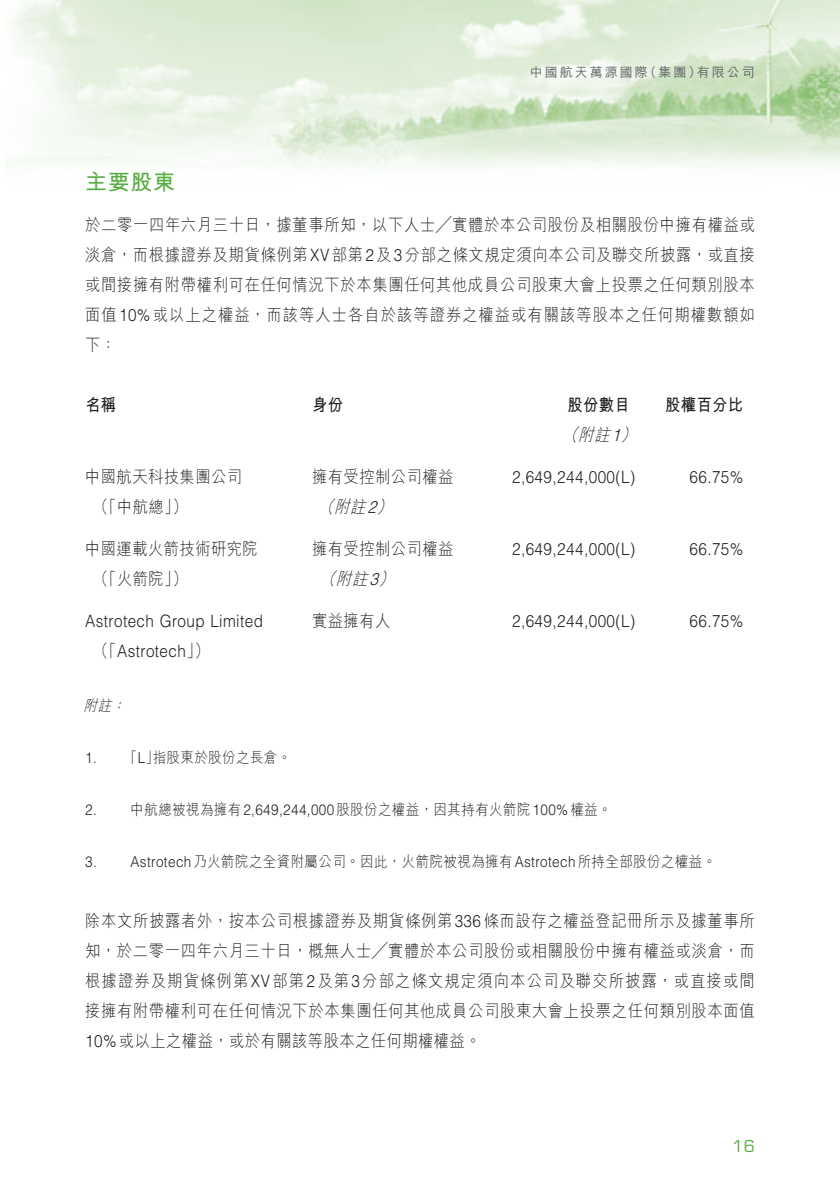
<style>
.page{position:relative;width:840px;height:1191px;background:#fff}
.page>*{position:absolute;margin:0;border:0;box-sizing:border-box;transform-origin:0 0}
._3__標題{font:700 22px "M Hei HK";color:#58ad40}
._1__內文{font:300 17px/30px "M Hei HK";letter-spacing:.03em;color:#231f20;text-align:justify;scale:.9 1}
._1__內文-2{font:300 17px "Helvetica LT Std";letter-spacing:.03em;color:#231f20;scale:.9 1}
._1__內文-3{font:italic 300 17px "M Hei HK";color:#231f20;scale:.9 1}
._1__內文-4{font:700 17px "M Hei HK";letter-spacing:.03em;color:#231f20;scale:.9 1}
.t1{font:16px "Eurostile LT Std";color:#58ad40}
._2__附註內文{font:300 15px "M Hei HK";letter-spacing:.03em;color:#231f20;scale:.9 1}
._2__附註內文-2{font:300 15px "Helvetica LT Std";color:#231f20;scale:.9 1}
._2__附註內文-3{font:italic 300 15px "M Hei HK";color:#231f20;scale:.9 1}
.t2{font:500 13px "M Hei HK";letter-spacing:.155em;color:#636366}
.s1{font-family:"Helvetica LT Std"}
.s2{font-family:"M Hei HK"}
</style>
<div class="page">
<img style="left:6px;top:0;width:833px;height:167px">
<p class="t2" style="left:643px;top:63px;width:59px">（集團）</p>
<p class="t2" style="left:696px;top:63px;width:59px">有限公司</p>
<p class="t2" style="left:529px;top:63px;width:119px">中國航天萬源國際</p>
<p class="_3__標題" style="left:85px;top:166px;width:91px">主要股東</p>
<p class="_1__內文" style="left:85px;top:210px;width:745px">於二零一四年六月三十日，據董事所知，以下人士╱實體於本公司股份及相關股份中擁有權益或淡倉，而根據證券及期貨條例第<span class="s1">XV</span>部第<span class="s1">2</span>及<span class="s1">3</span>分部之條文規定須向本公司及聯交所披露，或直接或間接擁有附帶權利可在任何情況下於本集團任何其他成員公司股東大會上投票之任何類別股本面值<span class="s1">10%</span>或以上之權益，而該等人士各自於該等證券之權益或有關該等股本之任何期權數額如下：</p>
<p class="_1__內文-4" style="left:85px;top:392px;width:36px">名稱</p>
<p class="_1__內文" style="left:85px;top:462px;width:176px">中國航天科技集團公司</p>
<p class="_1__內文" style="left:93px;top:492px;width:106px">（「中航總 (「</p>
<p class="_1__內文" style="left:85px;top:534px;width:193px">中國運載火箭技術研究院</p>
<p class="_1__內文" style="left:93px;top:564px;width:106px">（「火箭院 (「</p>
<p class="_1__內文-2" style="left:85px;top:610px;width:199px">Astrotech Group Limited</p>
<p class="_1__內文-2" style="left:93px;top:640px;width:131px"><span class="s2">（「</span>Astrotech <span class="s2">(「</span></p>
<p class="_2__附註內文-3" style="left:84px;top:698px;width:36px">附註</p>
<p class="_2__附註內文-3" style="left:111px;top:698px;width:21px">：</p>
<p class="_2__附註內文-2" style="left:85px;top:748px;width:14px">1.</p>
<p class="_2__附註內文" style="left:153px;top:750px;width:155px">指股東於股份之長倉。</p>
<p class="_2__附註內文" style="left:124px;top:750px;width:41px">「 」<span class="s1">L</span></p>
<p class="_1__內文-4" style="left:312px;top:392px;width:36px">身份</p>
<p class="_1__內文" style="left:312px;top:462px;width:158px">擁有受控制公司權益</p>
<p class="_1__內文-3" style="left:334px;top:498px;width:71px">附註 (<span class="s1">2</span></p>
<p class="_1__內文-3" style="left:318px;top:498px;width:24px">（</p>
<p class="_1__內文" style="left:312px;top:534px;width:158px">擁有受控制公司權益</p>
<p class="_1__內文-3" style="left:336px;top:570px;width:71px">附註 (<span class="s1">3</span></p>
<p class="_1__內文-3" style="left:320px;top:570px;width:24px">（</p>
<p class="_1__內文" style="left:312px;top:606px;width:88px">實益擁有人</p>
<p class="_1__內文-4" style="left:567px;top:392px;width:71px">股份數目</p>
<p class="_1__內文-3" style="left:562px;top:426px;width:24px">（</p>
<p class="_1__內文-3" style="left:578px;top:426px;width:71px">附註 (<span class="s1">1</span></p>
<p class="_1__內文-2" style="left:511px;top:466px;width:138px">2,649,244,000 (L(</p>
<p class="_1__內文-2" style="left:511px;top:538px;width:138px">2,649,244,000 (L(</p>
<p class="_1__內文-2" style="left:511px;top:610px;width:138px">2,649,244,000 (L(</p>
<p class="_2__附註內文-2" style="left:85px;top:800px;width:14px">2.</p>
<p class="_2__附註內文" style="left:130px;top:802px;width:535px">中航總被視為擁有 <span class="s1">2,649,244,000</span>股股份之權益，因其持有火箭院<span class="s1">100%</span>權益。</p>
<p class="_1__內文-4" style="left:664px;top:392px;width:88px">股權百分比</p>
<p class="_1__內文-2" style="left:689px;top:466px;width:62px">66.75%</p>
<p class="_1__內文-2" style="left:689px;top:538px;width:62px">66.75%</p>
<p class="_1__內文-2" style="left:689px;top:610px;width:62px">66.75%</p>
<p class="_2__附註內文-2" style="left:85px;top:852px;width:14px">3.</p>
<p class="_2__附註內文" style="left:130px;top:854px;width:652px"><span class="s1">Astrotech</span>乃火箭院之全資附屬公司。因此，火箭院被視為擁有<span class="s1">Astrotech</span>所持全部股份之權益。</p>
<p class="_1__內文" style="left:85px;top:905px;width:745px">除本文所披露者外，按本公司根據證券及期貨條例第<span class="s1">336</span>條而設存之權益登記冊所示及據董事所知，於二零一四年六月三十日，概無人士╱實體於本公司股份或相關股份中擁有權益或淡倉，而根據證券及期貨條例第<span class="s1">XV</span>部第<span class="s1">2</span>及第<span class="s1">3</span>分部之條文規定須向本公司及聯交所披露，或直接或間接擁有附帶權利可在任何情況下於本集團任何其他成員公司股東大會上投票之任何類別股本面值<span class="s1">10%</span>或以上之權益，或於有關該等股本之任何期權權益。</p>
<p class="t1" style="left:731px;top:1136px;width:24px">16</p>
</div>
